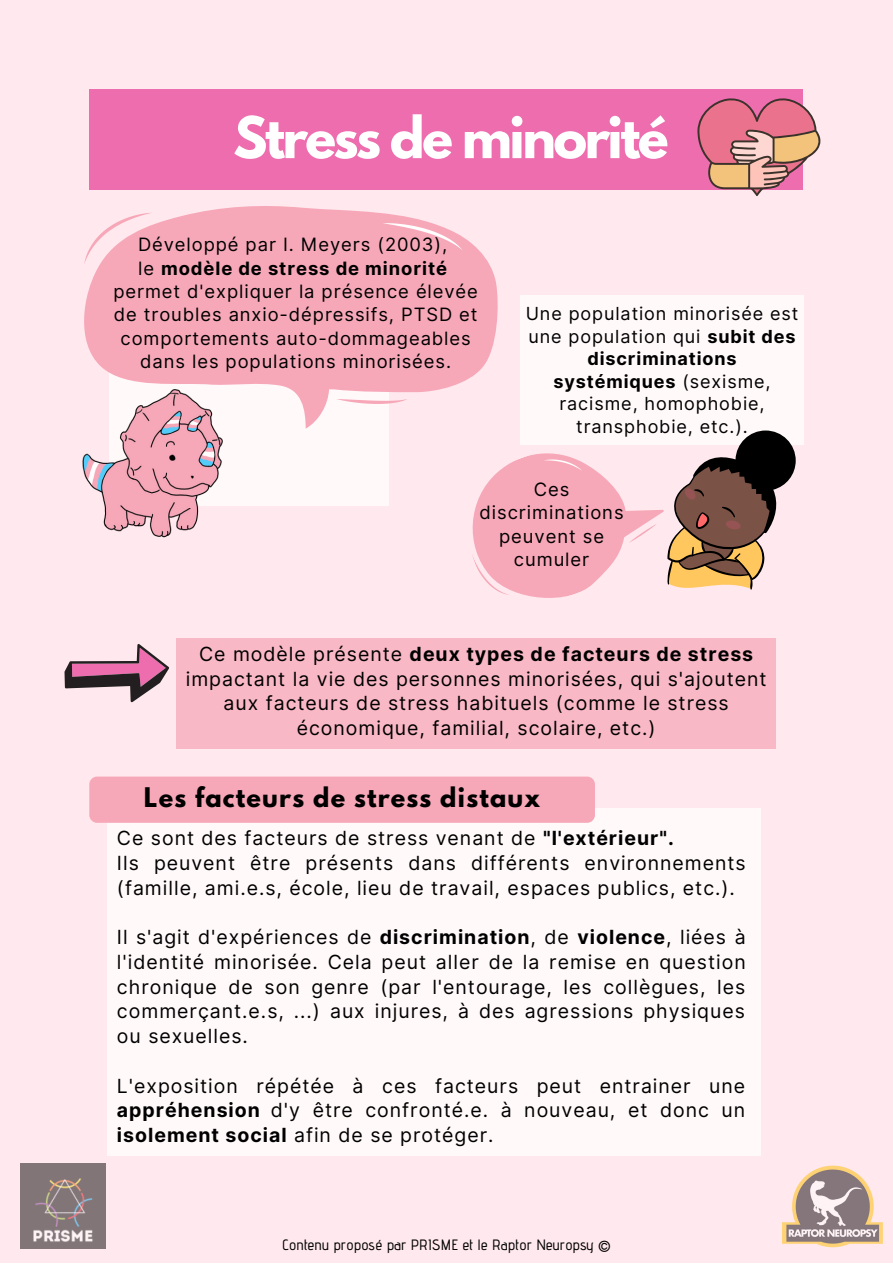
<style>
.page{position:relative;width:893px;height:1264px;background:#fff}
.page>*{position:absolute;margin:0;border:0;box-sizing:border-box;transform-origin:0 0}
.t1{font:700 51px "League Spartan";letter-spacing:-.05em;color:#fff}
.t2{font:700 24px "League Spartan";letter-spacing:.05em;color:#000}
.t3{font:19.5px/24.8px "Inter";letter-spacing:.05em;color:#000;text-align:justify}
.t4{font:18.45px/23.5px "Inter";letter-spacing:.05em;color:#000;text-align:center}
.t5{font:18.3px/23.2px "Inter";letter-spacing:.05em;color:#000;text-align:center}
.t6{font:18px/22.5px "Inter";letter-spacing:.05em;color:#000;text-align:center}
.t7{font:500 15px "Advent Pro";letter-spacing:.01em;color:#000}
.s1{font-weight:700}
</style>
<div class="page">
<div style="left:0;top:0;width:892px;height:1262px;background:#ffe9ee"></div>
<div style="left:89px;top:89px;width:713px;height:100px;background:#ed6dae"></div>
<div style="left:109px;top:291px;width:279px;height:215px;background:#fff"></div>
<img style="left:82px;top:428px;width:141px;height:110px">
<svg style="left:84px;top:206px;width:414px;height:222px;fill:#f7a8b8"></svg>
<svg style="left:336px;top:399px;width:71px;height:5px"></svg>
<svg style="left:84px;top:213px;width:68px;height:51px"></svg>
<svg style="left:382px;top:223px;width:80px;height:27px;background:#f8b5c3"></svg>
<div style="left:520px;top:295px;width:283px;height:149px;background:#fff"></div>
<svg style="left:64px;top:644px;width:105px;height:58px"></svg>
<div style="left:176px;top:637px;width:599px;height:111px;background:#f9b8c5"></div>
<div style="left:107px;top:807px;width:653px;height:348px;background:#fff"></div>
<div style="left:89px;top:776px;width:506px;height:46px;background:#f7a8b8;border-radius:8px"></div>
<img style="left:21px;top:1163px;width:84px;height:85px">
<svg style="left:446px;top:422px;width:349px;height:176px"></svg>
<svg style="left:697px;top:89px;width:124px;height:107px"></svg>
<img style="left:782px;top:1165px;width:100px;height:83px">
<h1 class="t1" style="left:233px;top:112px;width:437px">Stress de minorité</h1>
<p class="t5" style="left:113px;top:233px;width:366px">Développé par I. Meyers (2003),<br>le <span class="s1">modèle de stress de minorité </span>permet d'expliquer la présence élevée de troubles anxio-dépressifs, PTSD et comportements auto-dommageables dans les populations minorisées.</p>
<p class="t6" style="left:525px;top:302px;width:274px">Une population minorisée est une population qui <span class="s1">subit des discriminations systémiques</span> (sexisme, racisme, homophobie, transphobie, etc.).</p>
<p class="t4" style="left:479px;top:477px;width:145px">Ces discriminations peuvent se cumuler</p>
<p class="t3" style="left:186px;top:641px;width:582px;text-align:center">Ce modèle présente <span class="s1">deux types de facteurs de stress </span>impactant la vie des personnes minorisées, qui s'ajoutent aux facteurs de stress habituels (comme le stress économique, familial, scolaire, etc.)</p>
<p class="t2" style="left:144px;top:785px;width:398px">Les facteurs de stress distaux</p>
<p class="t3" style="left:117px;top:825px;width:630px;text-align:left">Ce sont des facteurs de stress venant de <span class="s1">"l'extérieur".<br></span>Ils peuvent être présents dans différents environnements (famille, ami.e.s, école, lieu de travail, espaces publics, etc.).</p>
<p class="t3" style="left:117px;top:924px;width:630px">Il s'agit d'expériences de <span class="s1">discrimination</span>, de <span class="s1">violence</span>, liées à l'identité minorisée. Cela peut aller de la remise en question chronique de son genre (par l'entourage, les collègues, les commerçant.e.s, ...) aux injures, à des agressions physiques ou sexuelles.</p>
<p class="t3" style="left:117px;top:1073px;width:629px">L'exposition répétée à ces facteurs peut entrainer une <span class="s1">appréhension</span> d'y être confronté.e. à nouveau, et donc un <span class="s1">isolement social</span> afin de se protéger.</p>
<p class="t7" style="left:282px;top:1234px;width:329px">Contenu proposé par PRISME et le Raptor Neuropsy ©</p>
</div>
